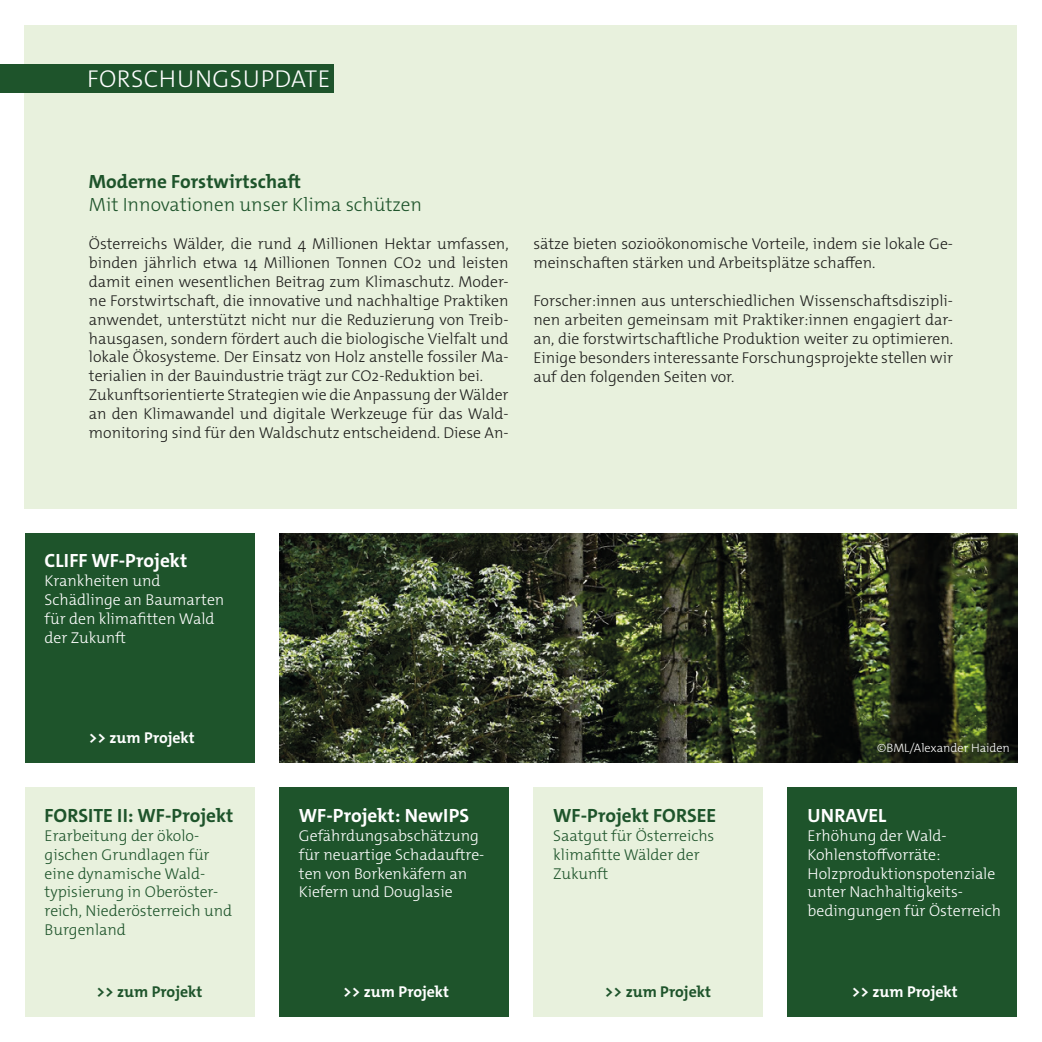
<style>
.page{position:relative;width:1042px;height:1042px;background:#fff}
.page>*{position:absolute;margin:0;border:0;box-sizing:border-box;transform-origin:0 0}
.Akzent_Themenseite{font:300 24.5px "The Mix C5";letter-spacing:.02em;color:#fff}
.Subhead_Kapitel{font:700 19.25px "The Mix C5";color:#1e542b}
.Subhead_Kapitel-2{font:700 19.25px "The Mix C5";color:#fff}
.t1{font:300 19.25px "The Mix C5";color:#1e542b}
.t2{font:300 15.75px/18.9px "The Mix C5";color:#1d1d1b;text-align:justify}
.Subhead_Kapitel-3{font:300 15.75px/18.9px "The Mix C5";color:#fff}
.Subhead_Kapitel-4{font:300 15.75px/18.9px "The Mix C5";color:#1e542b}
.Subhead_Kapitel-5{font:700 15.75px "The Mix C5";color:#fff}
.Subhead_Kapitel-6{font:700 15.75px "The Mix C5";color:#1e542b}
.t3{font:300 12.25px "The Mix C5";color:#fff}
</style>
<div class="page">
<div style="left:25px;top:25px;width:992px;height:483px;background:#e8f1dd"></div>
<img style="left:279px;top:533px;width:738px;height:229px">
<div style="left:25px;top:788px;width:229px;height:229px;background:#e8f1dd"></div>
<div style="left:533px;top:788px;width:230px;height:229px;background:#e8f1dd"></div>
<div style="left:788px;top:788px;width:229px;height:229px;background:#1e542b"></div>
<div style="left:279px;top:788px;width:229px;height:229px;background:#1e542b"></div>
<div style="left:25px;top:533px;width:229px;height:229px;background:#1e542b"></div>
<div style="left:0;top:64px;width:333px;height:28px;background:#1e542b"></div>
<p class="Akzent_Themenseite" style="left:87px;top:63px;width:245px">FORSCHUNGSUPDATE</p>
<p class="Subhead_Kapitel" style="left:89px;top:169px;width:214px">Moderne Forstwirtschaft</p>
<p class="t1" style="left:89px;top:192px;width:335px">Mit Innovationen unser Klima schützen</p>
<p class="t2" style="left:89px;top:234px;width:421px">Österreichs Wälder, die rund 4 Millionen Hektar umfassen, binden jährlich etwa 14 Millionen Tonnen CO2 und leisten damit einen wesentlichen Beitrag zum Klimaschutz. Moder&shy;ne Forstwirtschaft, die innovative und nachhaltige Praktiken anwendet, unterstützt nicht nur die Reduzierung von Treib&shy;hausgasen, sondern fördert auch die biologische Vielfalt und lokale Ökosysteme. Der Einsatz von Holz anstelle fossiler Ma&shy;terialien in der Bauindustrie trägt zur CO2-Reduktion bei.</p>
<p class="t2" style="left:89px;top:386px;width:421px">Zukunftsorientierte Strategien wie die Anpassung der Wälder an den Klimawandel und digitale Werkzeuge für das Wald&shy;monitoring sind für den Waldschutz entscheidend. Diese An-</p>
<p class="t2" style="left:533px;top:235px;width:421px">sätze bieten sozioökonomische Vorteile, indem sie lokale Ge&shy;meinschaften stärken und Arbeitsplätze schaffen.</p>
<p class="t2" style="left:533px;top:291px;width:421px">Forscher:innen aus unterschiedlichen Wissenschaftsdiszipli&shy;nen arbeiten gemeinsam mit Praktiker:innen engagiert dar&shy;an, die forstwirtschaftliche Produktion weiter zu optimieren.<br>Einige besonders interessante Forschungsprojekte stellen wir auf den folgenden Seiten vor.</p>
<p class="Subhead_Kapitel-2" style="left:45px;top:548px;width:144px">CLIFF WF-Projekt</p>
<p class="Subhead_Kapitel-3" style="left:45px;top:571px;width:181px">Krankheiten und<br>Schädlinge an Baumarten für den klimafitten Wald</p>
<p class="Subhead_Kapitel-3" style="left:45px;top:628px;width:83px">der Zukunft</p>
<p class="Subhead_Kapitel-5" style="left:89px;top:727px;width:108px">&gt;&gt; zum Projekt</p>
<p class="Subhead_Kapitel" style="left:45px;top:803px;width:190px">FORSITE II: WF-Projekt</p>
<p class="Subhead_Kapitel-4" style="left:45px;top:826px;width:189px">Erarbeitung der ökolo&shy;gischen Grundlagen für eine dynamische Wald&shy;typisierung in Oberöster&shy;reich, Niederösterreich und<br>Burgenland</p>
<p class="Subhead_Kapitel-2" style="left:299px;top:803px;width:172px">WF-Projekt: NewIPS</p>
<p class="Subhead_Kapitel-3" style="left:299px;top:826px;width:187px">Gefährdungsabschätzung für neuartige Schadauftre&shy;ten von Borkenkäfern an<br>Kiefern und Douglasie</p>
<p class="Subhead_Kapitel" style="left:553px;top:803px;width:165px">WF-Projekt FORSEE</p>
<p class="Subhead_Kapitel-4" style="left:553px;top:826px;width:163px">Saatgut für Österreichs klimafitte Wälder der<br>Zukunft</p>
<p class="t3" style="left:877px;top:740px;width:134px">©BML/Alexander Haiden</p>
<p class="Subhead_Kapitel-2" style="left:807px;top:803px;width:81px">UNRAVEL</p>
<p class="Subhead_Kapitel-3" style="left:807px;top:826px;width:195px">Erhöhung der Wald-<br>Kohlenstoffvorräte:<br>Holzproduktionspotenziale unter Nachhaltigkeits&shy;bedingungen für Österreich</p>
<p class="Subhead_Kapitel-6" style="left:96px;top:982px;width:108px">&gt;&gt; zum Projekt</p>
<p class="Subhead_Kapitel-6" style="left:605px;top:982px;width:108px">&gt;&gt; zum Projekt</p>
<p class="Subhead_Kapitel-5" style="left:343px;top:982px;width:108px">&gt;&gt; zum Projekt</p>
<p class="Subhead_Kapitel-5" style="left:851px;top:982px;width:108px">&gt;&gt; zum Projekt</p>
</div>
